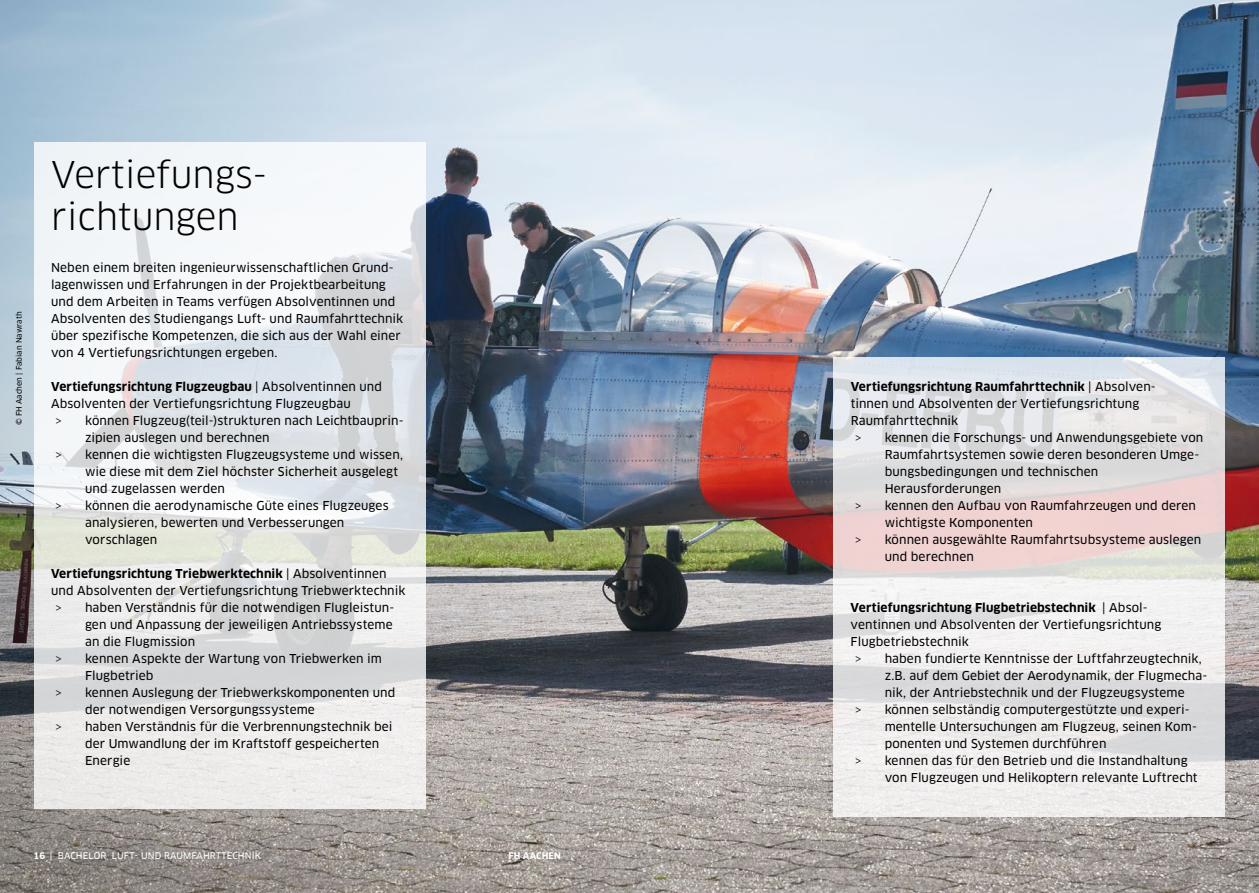
<style>
.page{position:relative;width:1259px;height:893px;background:#fff}
.page>*{position:absolute;margin:0;border:0;box-sizing:border-box;transform-origin:0 0}
.t1{font:36px/42.5px "Clan OT";color:#000}
.t2{font:12px/17px "Clan OT News";letter-spacing:.01em;color:#000}
.t3{font:700 12px "Clan OT";letter-spacing:.01em;color:#000}
.t4{font:9px "Clan OT News";letter-spacing:.01em;color:#fff}
.t5{font:700 9px "Clan OT";letter-spacing:.01em;color:#fff}
.t6{font:7.5px "Clan OT News";color:#000}
.s1{font-family:"Clan OT News";font-weight:400}
.s2{font-family:"Clan OT"}
.s3{font-family:"Clan OT";font-weight:700}
</style>
<div class="page">
<img style="left:0;top:0;width:1259px;height:893px">
<svg style="left:34px;top:142px;width:391px;height:667px"></svg>
<svg style="left:833px;top:357px;width:392px;height:459px"></svg>
<p class="t6" style="left:15px;top:425px;width:115px;rotate:-90deg">© FH Aachen | Fabian Nawrath</p>
<h1 class="t1" style="left:51px;top:153px;width:218px">Vertiefungs&shy;richtungen</h1>
<p class="t2" style="left:51px;top:259px;width:354px">Neben einem breiten ingenieurwissenschaftlichen Grund&shy;lagenwissen und Erfahrungen in der Projektbearbeitung und dem Arbeiten in Teams verfügen Absolventinnen und Absolventen des Studiengangs Luft- und Raumfahrttechnik über spezifische Kompetenzen, die sich aus der Wahl einer von 4 Vertiefungsrichtungen ergeben.</p>
<p class="t3" style="left:51px;top:380px;width:332px">Vertiefungsrichtung Flugzeugbau <span class="s1">| Absolventinnen und</span></p>
<p class="t2" style="left:51px;top:395px;width:301px">Absolventen der Vertiefungsrichtung Flugzeugbau</p>
<p class="t2" style="left:55px;top:412px;width:350px"><span class="s2">&gt;</span> können Flugzeug(teil-)strukturen nach Leichtbauprin-</p>
<p class="t2" style="left:85px;top:429px;width:186px">zipien auslegen und berechnen</p>
<p class="t2" style="left:55px;top:446px;width:349px"><span class="s2">&gt;</span> kennen die wichtigsten Flugzeugsysteme und wissen,</p>
<p class="t2" style="left:85px;top:463px;width:315px">wie diese mit dem Ziel höchster Sicherheit ausgelegt</p>
<p class="t2" style="left:85px;top:480px;width:141px">und zugelassen werden</p>
<p class="t2" style="left:55px;top:497px;width:335px"><span class="s2">&gt;</span> können die aerodynamische Güte eines Flugzeuges</p>
<p class="t2" style="left:85px;top:514px;width:261px">analysieren, bewerten und Verbesserungen</p>
<p class="t2" style="left:85px;top:531px;width:74px">vorschlagen</p>
<p class="t3" style="left:51px;top:567px;width:337px">Vertiefungsrichtung Triebwerktechnik <span class="s1">| Absolventinnen</span></p>
<p class="t2" style="left:51px;top:582px;width:356px">und Absolventen der Vertiefungsrichtung Triebwerktechnik</p>
<p class="t2" style="left:55px;top:599px;width:340px"><span class="s2">&gt;</span> haben Verständnis für die notwendigen Flugleistun-</p>
<p class="t2" style="left:85px;top:616px;width:309px">gen und Anpassung der jeweiligen Antriebssysteme</p>
<p class="t2" style="left:85px;top:633px;width:112px">an die Flugmission</p>
<p class="t2" style="left:55px;top:650px;width:328px"><span class="s2">&gt;</span> kennen Aspekte der Wartung von Triebwerken im</p>
<p class="t2" style="left:85px;top:667px;width:70px">Flugbetrieb</p>
<p class="t2" style="left:55px;top:684px;width:341px"><span class="s2">&gt;</span> kennen Auslegung der Triebwerkskomponenten und</p>
<p class="t2" style="left:85px;top:701px;width:231px">der notwendigen Versorgungssysteme</p>
<p class="t2" style="left:55px;top:718px;width:339px"><span class="s2">&gt;</span> haben Verständnis für die Verbrennungstechnik bei</p>
<p class="t2" style="left:85px;top:735px;width:296px">der Umwandlung der im Kraftstoff gespeicherten</p>
<p class="t2" style="left:85px;top:752px;width:47px">Energie</p>
<p class="t4" style="left:34px;top:850px;width:229px"><span class="s3">16</span> | BACHELOR LUFT- UND RAUMFAHRTTECHNIK</p>
<p class="t5" style="left:508px;top:850px;width:54px">FH AACHEN</p>
<p class="t3" style="left:850px;top:380px;width:307px">Vertiefungsrichtung Raumfahrttechnik <span class="s1">| Absolven-</span></p>
<p class="t2" style="left:850px;top:395px;width:290px">tinnen und Absolventen der Vertiefungsrichtung</p>
<p class="t2" style="left:850px;top:412px;width:109px">Raumfahrttechnik</p>
<p class="t2" style="left:855px;top:429px;width:350px"><span class="s2">&gt;</span> kennen die Forschungs- und Anwendungsgebiete von</p>
<p class="t2" style="left:884px;top:446px;width:316px">Raumfahrtsystemen sowie deren besonderen Umge-</p>
<p class="t2" style="left:884px;top:463px;width:215px">bungsbedingungen und technischen</p>
<p class="t2" style="left:884px;top:480px;width:118px">Herausforderungen</p>
<p class="t2" style="left:855px;top:497px;width:342px"><span class="s2">&gt;</span> kennen den Aufbau von Raumfahrzeugen und deren</p>
<p class="t2" style="left:884px;top:514px;width:150px">wichtigste Komponenten</p>
<p class="t2" style="left:855px;top:531px;width:348px"><span class="s2">&gt;</span> können ausgewählte Raumfahrtsubsysteme auslegen</p>
<p class="t2" style="left:884px;top:548px;width:91px">und berechnen</p>
<p class="t3" style="left:850px;top:601px;width:298px">Vertiefungsrichtung Flugbetriebstechnik <span class="s1">| Absol-</span></p>
<p class="t2" style="left:850px;top:616px;width:312px">ventinnen und Absolventen der Vertiefungsrichtung</p>
<p class="t2" style="left:850px;top:633px;width:120px">Flugbetriebstechnik</p>
<p class="t2" style="left:855px;top:650px;width:348px"><span class="s2">&gt;</span> haben fundierte Kenntnisse der Luftfahrzeugtechnik,</p>
<p class="t2" style="left:884px;top:667px;width:324px">z.B. auf dem Gebiet der Aerodynamik, der Flugmecha-</p>
<p class="t2" style="left:884px;top:684px;width:301px">nik, der Antriebstechnik und der Flugzeugsysteme</p>
<p class="t2" style="left:855px;top:701px;width:336px"><span class="s2">&gt;</span> können selbständig computergestützte und experi-</p>
<p class="t2" style="left:884px;top:718px;width:314px">mentelle Untersuchungen am Flugzeug, seinen Kom-</p>
<p class="t2" style="left:884px;top:735px;width:223px">ponenten und Systemen durchführen</p>
<p class="t2" style="left:855px;top:752px;width:334px"><span class="s2">&gt;</span> kennen das für den Betrieb und die Instandhaltung</p>
<p class="t2" style="left:884px;top:769px;width:314px">von Flugzeugen und Helikoptern relevante Luftrecht</p>
</div>
